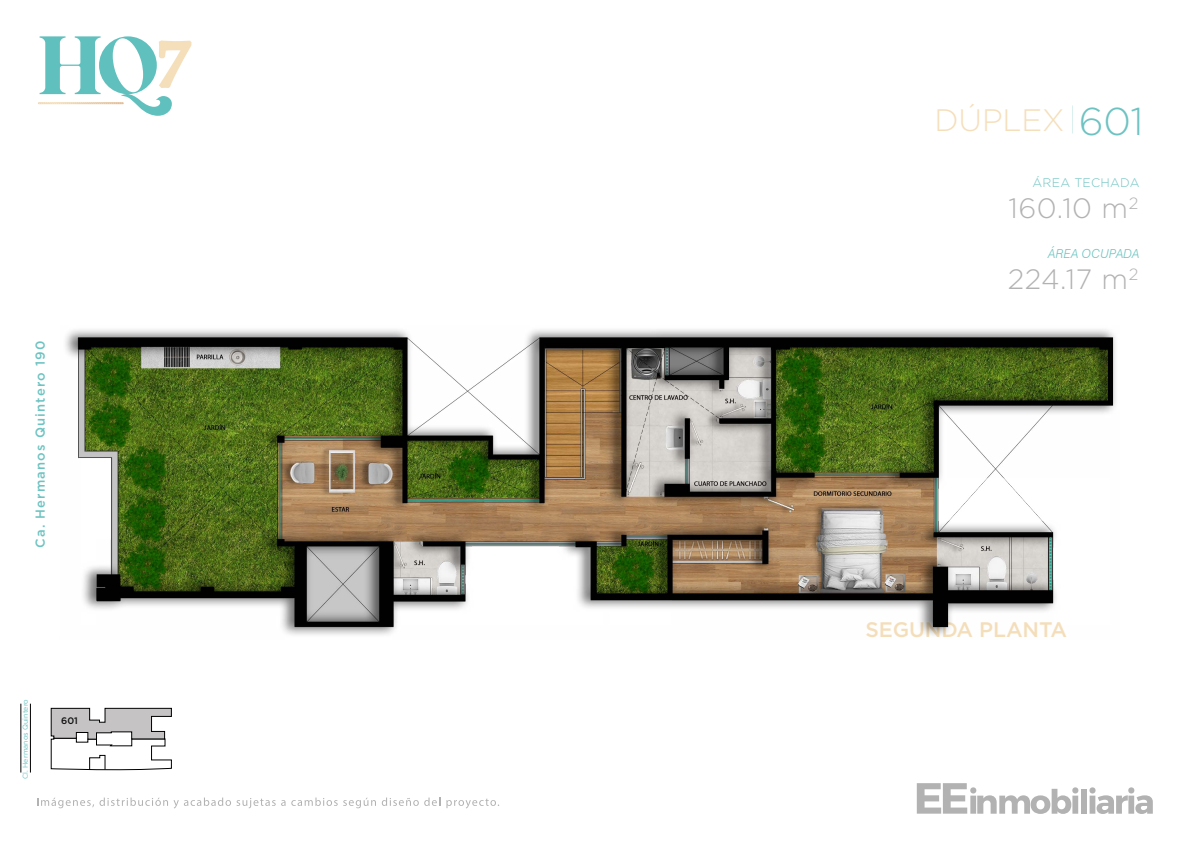
<style>
.page{position:relative;width:1191px;height:842px;background:#fff}
.page>*{position:absolute;margin:0;border:0;box-sizing:border-box;transform-origin:0 0}
.t1{font:300 31px "Gotham";color:#f5dfbb}
.t2{font:300 28px "Gotham";color:#b3b2b2}
.t3{font:500 21px "Gotham";letter-spacing:-.005em;color:#f5dfbb}
.t4{font:500 13px "Gotham";letter-spacing:.09em;color:#6dc3c2}
.t5{font:300 12.4px "Gotham";letter-spacing:.02em;color:#6dc3c2}
.t6{font:italic 300 12.4px "Swiss 721 BT";letter-spacing:.02em;color:#6ec4c2}
.t7{font:500 9.4px "Gotham";color:#111}
.t8{font:7px "Gotham";letter-spacing:.005em;color:#60c0bd}
.s1{font-size:38.8px;color:#6dc3c2}
</style>
<div class="page">
<svg style="left:916px;top:783px;width:162px;height:31px"></svg>
<div style="left:1081px;top:789px;width:5px;height:25px;background:#b3b2b2"></div>
<svg style="left:1089px;top:787px;width:63px;height:27px"></svg>
<svg style="left:37px;top:797px;width:339px;height:11px"></svg>
<svg style="left:382px;top:797px;width:58px;height:9px"></svg>
<svg style="left:446px;top:798px;width:53px;height:10px"></svg>
<img style="left:65px;top:329px;width:1051px;height:306px">
<svg style="left:51px;top:708px;width:121px;height:62px"></svg>
<hr style="left:30px;top:704px;width:1px;height:68px;background:#000">
<hr style="left:21px;top:704px;width:1px;height:68px;background:#000">
<svg style="left:38px;top:36px;width:153px;height:80px"></svg>
<p class="t4" style="left:32px;top:548px;width:209px;rotate:-90deg">Ca. Hermanos Quintero 190</p>
<p class="t8" style="left:21px;top:779px;width:81px;rotate:-90deg">Cl. Hermanos Quintero</p>
<p class="t7" style="left:61px;top:714px;width:18px">601</p>
<h1 class="t1" style="left:934px;top:101px;width:210px">DÚPLEX <span class="s1">601</span></h1>
<p class="t5" style="left:1032px;top:175px;width:108px">ÁREA TECHADA</p>
<h2 class="t2" style="left:1008px;top:191px;width:131px">160.10 m<sup>2</sup></h2>
<p class="t6" style="left:1048px;top:246px;width:93px">ÁREA OCUPADA</p>
<h2 class="t2" style="left:1008px;top:261px;width:132px">224.17 m<sup>2</sup></h2>
<h3 class="t3" style="left:865px;top:616px;width:203px">SEGUNDA PLANTA</h3>
</div>
